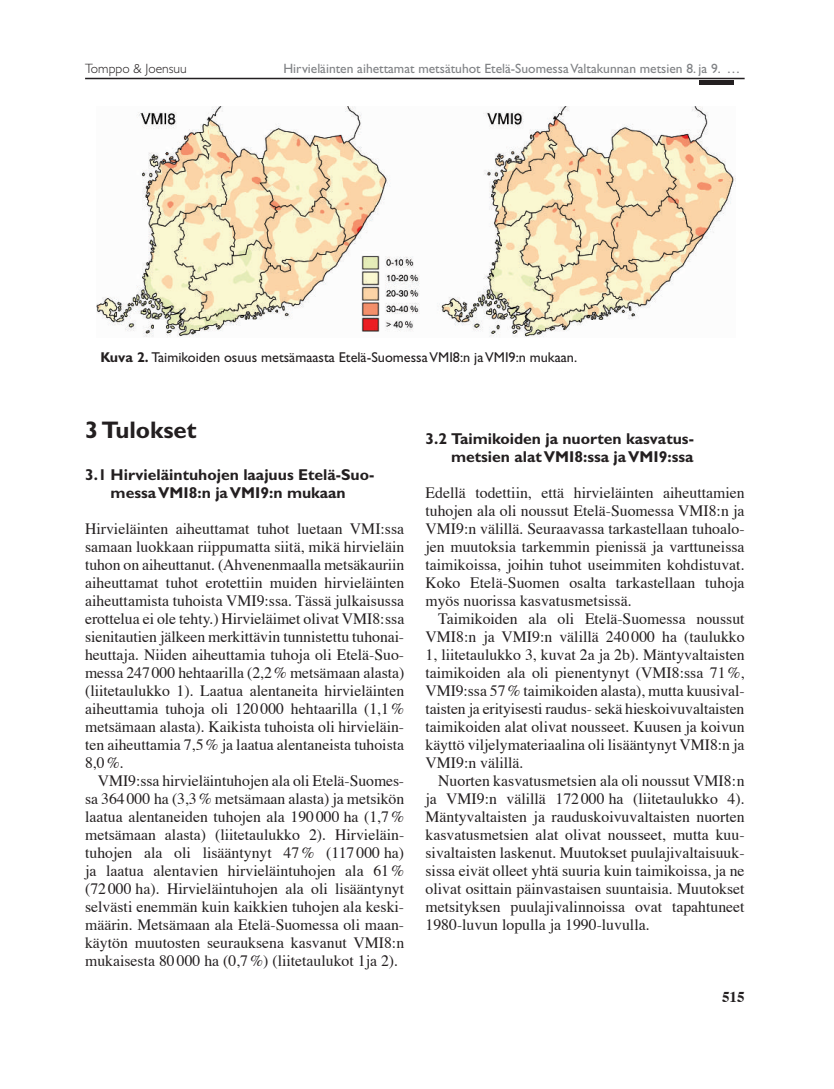
<style>
.page{position:relative;width:834px;height:1089px;background:#fff}
.page>*{position:absolute;margin:0;border:0;box-sizing:border-box;transform-origin:0 0}
.t1{font:700 24px "Gill Sans";color:#231f20}
.t2{font:15.75px/18px "Times";color:#231f20;text-align:justify}
.t3{font:700 15.75px/18px "Gill Sans";color:#231f20;text-align:center}
.t4{font:700 15px "Times";color:#231f20}
.t5{font:14.25px "Gill Sans";color:#231f20}
.t6{font:13.5px "Gill Sans";color:#808285}
.t7{font:300 13.5px "Gill Sans";color:#231f20}
.s1{font-weight:700}
</style>
<div class="page">
<hr style="left:85px;top:78px;width:659px;height:1px;background:#231f20">
<div style="left:699px;top:80px;width:35px;height:5px;background:#231f20"></div>
<img style="left:97px;top:106px;width:637px;height:231px">
<p class="t7" style="left:85px;top:61px;width:103px">Tomppo &amp; Joensuu</p>
<p class="t6" style="left:283px;top:61px;width:458px">Hirvieläinten aihettamat metsätuhot Etelä-Suomessa Valtakunnan metsien 8. ja 9. …</p>
<p class="t5" style="left:100px;top:348px;width:478px"><span class="s1">Kuva 2.</span> Taimikoiden osuus metsämaasta Etelä-Suomessa VMI8:n ja VMI9:n mukaan.</p>
<h1 class="t1" style="left:85px;top:416px;width:113px">3 Tulokset</h1>
<p class="t3" style="left:85px;top:466px;width:291px">3.1 Hirvieläintuhojen laajuus Etelä-Suo&shy;messa VMI8:n ja VMI9:n mukaan</p>
<p class="t2" style="left:85px;top:521px;width:321px">Hirvieläinten aiheuttamat tuhot luetaan VMI:ssa samaan luokkaan riippumatta siitä, mikä hirvieläin tuhon on aiheuttanut. (Ahvenenmaalla metsäkauriin aiheuttamat tuhot erotettiin muiden hirvieläinten aiheuttamista tuhoista VMI9:ssa. Tässä julkaisussa erottelua ei ole tehty.) Hirvieläimet olivat VMI8: ssa sienitautien jälkeen merkittävin tunnistettu tuhonai&shy;heuttaja. Niiden aiheuttamia tuhoja oli Etelä-Suo&shy;messa 247 000 hehtaarilla (2,2 % metsämaan alasta) (liitetaulukko 1). Laatua alentaneita hirvieläinten aiheuttamia tuhoja oli 120 000 hehtaarilla (1,1 % metsämaan alasta). Kaikista tuhoista oli hirvieläin&shy;ten aiheuttamia 7,5 % ja laatua alentaneista tuhoista 8,0 %.</p>
<p class="t2" style="left:85px;top:773px;width:320px;text-indent:13px">VMI9:ssa hirvieläintuhojen ala oli Etelä-Suomes&shy;sa 364 000 ha (3,3 % metsämaan alasta) ja metsikön laatua alentaneiden tuhojen ala 190 000 ha (1,7 % metsämaan alasta) (liitetaulukko 2). Hirvieläin&shy;tuhojen ala oli lisääntynyt 47 % (117 000 ha) ja laatua alentavien hirvieläintuhojen ala 61 % (72 000 ha). Hirvieläintuhojen ala oli lisääntynyt selvästi enemmän kuin kaikkien tuhojen ala keski&shy;määrin. Metsämaan ala Etelä-Suomessa oli maan&shy;käytön muutosten seurauksena kasvanut VMI8:n mukaisesta 80 000 ha (0,7 %) (liitetaulukot 1ja 2).</p>
<p class="t3" style="left:425px;top:430px;width:270px;text-align:right">3.2 Taimikoiden ja nuorten kasvatus&shy;metsien alat VMI8:ssa ja VMI9:ssa</p>
<p class="t2" style="left:425px;top:485px;width:320px">Edellä todettiin, että hirvieläinten aiheuttamien tuhojen ala oli noussut Etelä-Suomessa VMI8:n ja VMI9:n välillä. Seuraavassa tarkastellaan tuhoalo&shy;jen muutoksia tarkemmin pienissä ja varttuneissa taimikoissa, joihin tuhot useimmiten kohdistuvat.<br>Koko Etelä-Suomen osalta tarkastellaan tuhoja myös nuorissa kasvatusmetsissä.</p>
<p class="t2" style="left:425px;top:611px;width:320px;text-indent:13px">Taimikoiden ala oli Etelä-Suomessa noussut VMI8:n ja VMI9:n välillä 240 000 ha (taulukko 1, liitetaulukko 3, kuvat 2a ja 2b). Mäntyvaltaisten taimikoiden ala oli pienentynyt (VMI8:ssa 71 %, VMI9:ssa 57 % taimikoiden alasta), mutta kuusival&shy;taisten ja erityisesti raudus- sekä hieskoivuvaltaisten taimikoiden alat olivat nousseet. Kuusen ja koivun käyttö viljelymateriaalina oli lisääntynyt VMI8:n ja VMI9:n välillä.</p>
<p class="t2" style="left:425px;top:773px;width:320px;text-indent:13px">Nuorten kasvatusmetsien ala oli noussut VMI8: n ja VMI9:n välillä 172 000 ha (liitetaulukko 4).<br>Mäntyvaltaisten ja rauduskoivuvaltaisten nuorten kasvatusmetsien alat olivat nousseet, mutta kuu&shy;sivaltaisten laskenut. Muutokset puulajivaltaisuuk&shy;sissa eivät olleet yhtä suuria kuin taimikoissa, ja ne olivat osittain päinvastaisen suuntaisia. Muutokset metsityksen puulajivalinnoissa ovat tapahtuneet 1980-luvun lopulla ja 1990-luvulla.</p>
<p class="t4" style="left:722px;top:987px;width:24px">515</p>
</div>
